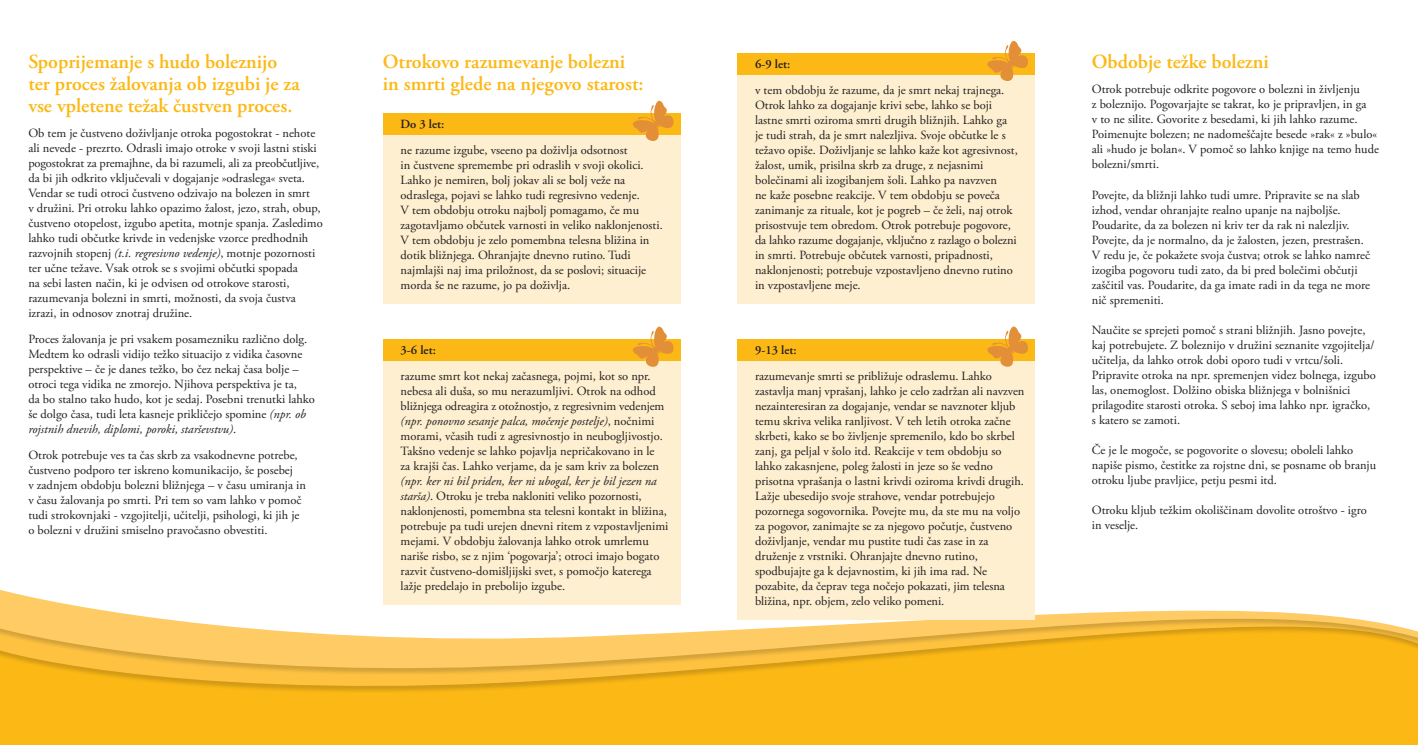
<style>
.page{position:relative;width:1418px;height:745px;background:#fff}
.page>*{position:absolute;margin:0;border:0;box-sizing:border-box;transform-origin:0 0}
.t1{font:600 20px/21.9px "Adobe Garamond Pro";color:#fcb814}
.t2{font:12.5px/15px "Adobe Garamond Pro";color:#231f20}
.t3{font:600 12.5px "Adobe Garamond Pro";color:#231f20}
.s1{font-style:italic}
</style>
<div class="page">
<div style="left:0;top:701px;width:1417px;height:43px;background:#fcb814"></div>
<svg style="left:0;top:682px;width:1417px;height:19px;background:#f9b615"></svg>
<svg style="left:0;top:586px;width:1417px;height:96px"></svg>
<div style="left:383px;top:113px;width:297px;height:190px;background:#feefd0"></div>
<div style="left:383px;top:113px;width:297px;height:22px;background:#fcb814"></div>
<div style="left:383px;top:339px;width:297px;height:265px;background:#feefd0"></div>
<div style="left:383px;top:339px;width:297px;height:21px;background:#fcb814"></div>
<div style="left:737px;top:53px;width:298px;height:250px;background:#feefd0"></div>
<div style="left:737px;top:53px;width:298px;height:22px;background:#fcb814"></div>
<div style="left:737px;top:339px;width:298px;height:280px;background:#feefd0"></div>
<div style="left:737px;top:339px;width:298px;height:21px;background:#fcb814"></div>
<svg style="left:633px;top:101px;width:40px;height:40px"></svg>
<svg style="left:632px;top:326px;width:41px;height:40px"></svg>
<svg style="left:987px;top:41px;width:41px;height:40px"></svg>
<svg style="left:987px;top:326px;width:41px;height:40px"></svg>
<p class="t1" style="left:28px;top:51px;width:273px">Spoprijemanje s hudo boleznijo ter proces žalovanja ob izgubi je za vse vpletene težak čustven proces.</p>
<p class="t2" style="left:28px;top:126px;width:296px">Ob tem je čustveno doživljanje otroka pogostokrat - nehote ali nevede - prezrto. Odrasli imajo otroke v svoji lastni stiski pogostokrat za premajhne, da bi razumeli, ali za preobčutljive, da bi jih odkrito vključevali v dogajanje »odraslega« sveta.<br>Vendar se tudi otroci čustveno odzivajo na bolezen in smrt<br>v družini. Pri otroku lahko opazimo žalost, jezo, strah, obup, čustveno otopelost, izgubo apetita, motnje spanja. Zasledimo lahko tudi občutke krivde in vedenjske vzorce predhodnih razvojnih stopenj <span class="s1">(t.i. regresivno vedenje)</span>, motnje pozornosti ter učne težave. Vsak otrok se s svojimi občutki spopada<br>na sebi lasten način, ki je odvisen od otrokove starosti, razumevanja bolezni in smrti, možnosti, da svoja čustva izrazi, in odnosov znotraj družine.</p>
<p class="t2" style="left:28px;top:332px;width:288px">Proces žalovanja je pri vsakem posamezniku različno dolg.<br>Medtem ko odrasli vidijo težko situacijo z vidika časovne perspektive – če je danes težko, bo čez nekaj časa bolje – otroci tega vidika ne zmorejo. Njihova perspektiva je ta,<br>da bo stalno tako hudo, kot je sedaj. Posebni trenutki lahko še dolgo časa, tudi leta kasneje prikličejo spomine <span class="s1">(npr. ob rojstnih dnevih, diplomi, poroki, starševstvu)</span>.</p>
<p class="t2" style="left:28px;top:447px;width:279px">Otrok potrebuje ves ta čas skrb za vsakodnevne potrebe, čustveno podporo ter iskreno komunikacijo, še posebej<br>v zadnjem obdobju bolezni bližnjega – v času umiranja in v času žalovanja po smrti. Pri tem so vam lahko v pomoč tudi strokovnjaki - vzgojitelji, učitelji, psihologi, ki jih je o bolezni v družini smiselno pravočasno obvestiti.</p>
<p class="t1" style="left:383px;top:51px;width:262px">Otrokovo razumevanje bolezni in smrti glede na njegovo starost:</p>
<p class="t3" style="left:400px;top:117px;width:45px">Do 3 let:</p>
<p class="t2" style="left:400px;top:143px;width:264px">ne razume izgube, vseeno pa doživlja odsotnost<br>in čustvene spremembe pri odraslih v svoji okolici.<br>Lahko je nemiren, bolj jokav ali se bolj veže na odraslega, pojavi se lahko tudi regresivno vedenje.<br>V tem obdobju otroku najbolj pomagamo, če mu zagotavljamo občutek varnosti in veliko naklonjenosti.<br>V tem obdobju je zelo pomembna telesna bližina in dotik bližnjega. Ohranjajte dnevno rutino. Tudi najmlajši naj ima priložnost, da se poslovi; situacije morda še ne razume, jo pa doživlja.</p>
<p class="t3" style="left:400px;top:343px;width:37px">3-6 let:</p>
<p class="t2" style="left:400px;top:368px;width:269px">razume smrt kot nekaj začasnega, pojmi, kot so npr. nebesa ali duša, so mu nerazumljivi. Otrok na odhod bližnjega odreagira z otožnostjo, z regresivnim vedenjem <span class="s1">(npr. ponovno sesanje palca, močenje postelje)</span>, nočnimi morami, včasih tudi z agresivnostjo in neubogljivostjo.<br>Takšno vedenje se lahko pojavlja nepričakovano in le<br>za krajši čas. Lahko verjame, da je sam kriv za bolezen <span class="s1">(npr. ker ni bil priden, ker ni ubogal, ker je bil jezen na starša)</span>. Otroku je treba nakloniti veliko pozornosti, naklonjenosti, pomembna sta telesni kontakt in bližina, potrebuje pa tudi urejen dnevni ritem z vzpostavljenimi mejami. V obdobju žalovanja lahko otrok umrlemu nariše risbo, se z njim ‘pogovarja’; otroci imajo bogato razvit čustveno-domišljijski svet, s pomočjo katerega lažje predelajo in prebolijo izgube.</p>
<p class="t3" style="left:755px;top:57px;width:37px">6-9 let:</p>
<p class="t2" style="left:755px;top:83px;width:264px">v tem obdobju že razume, da je smrt nekaj trajnega.<br>Otrok lahko za dogajanje krivi sebe, lahko se boji lastne smrti oziroma smrti drugih bližnjih. Lahko ga je tudi strah, da je smrt nalezljiva. Svoje občutke le s težavo opiše. Doživljanje se lahko kaže kot agresivnost, žalost, umik, prisilna skrb za druge, z nejasnimi bolečinami ali izogibanjem šoli. Lahko pa navzven<br>ne kaže posebne reakcije. V tem obdobju se poveča zanimanje za rituale, kot je pogreb – če želi, naj otrok prisostvuje tem obredom. Otrok potrebuje pogovore, da lahko razume dogajanje, vključno z razlago o bolezni in smrti. Potrebuje občutek varnosti, pripadnosti, naklonjenosti; potrebuje vzpostavljeno dnevno rutino in vzpostavljene meje.</p>
<p class="t3" style="left:755px;top:343px;width:43px">9-13 let:</p>
<p class="t2" style="left:755px;top:368px;width:271px">razumevanje smrti se približuje odraslemu. Lahko zastavlja manj vprašanj, lahko je celo zadržan ali navzven nezainteresiran za dogajanje, vendar se navznoter kljub temu skriva velika ranljivost. V teh letih otroka začne skrbeti, kako se bo življenje spremenilo, kdo bo skrbel zanj, ga peljal v šolo itd. Reakcije v tem obdobju so lahko zakasnjene, poleg žalosti in jeze so še vedno prisotna vprašanja o lastni krivdi oziroma krivdi drugih.<br>Lažje ubesedijo svoje strahove, vendar potrebujejo pozornega sogovornika. Povejte mu, da ste mu na voljo za pogovor, zanimajte se za njegovo počutje, čustveno doživljanje, vendar mu pustite tudi čas zase in za druženje z vrstniki. Ohranjajte dnevno rutino, spodbujajte ga k dejavnostim, ki jih ima rad. Ne pozabite, da čeprav tega nočejo pokazati, jim telesna bližina, npr. objem, zelo veliko pomeni.</p>
<p class="t1" style="left:1091px;top:51px;width:178px">Obdobje težke bolezni</p>
<p class="t2" style="left:1091px;top:82px;width:289px">Otrok potrebuje odkrite pogovore o bolezni in življenju<br>z boleznijo. Pogovarjajte se takrat, ko je pripravljen, in ga<br>v to ne silite. Govorite z besedami, ki jih lahko razume.<br>Poimenujte bolezen; ne nadomeščajte besede »rak« z »bulo« ali »hudo je bolan«. V pomoč so lahko knjige na temo hude bolezni/smrti.</p>
<p class="t2" style="left:1091px;top:187px;width:269px">Povejte, da bližnji lahko tudi umre. Pripravite se na slab izhod, vendar ohranjajte realno upanje na najboljše.</p>
<p class="t2" style="left:1091px;top:217px;width:259px">Poudarite, da za bolezen ni kriv ter da rak ni nalezljiv.</p>
<p class="t2" style="left:1091px;top:232px;width:280px">Povejte, da je normalno, da je žalosten, jezen, prestrašen.<br>V redu je, če pokažete svoja čustva; otrok se lahko namreč izogiba pogovoru tudi zato, da bi pred bolečimi občutji zaščitil vas. Poudarite, da ga imate radi in da tega ne more nič spremeniti.</p>
<p class="t2" style="left:1091px;top:322px;width:284px">Naučite se sprejeti pomoč s strani bližnjih. Jasno povejte, kaj potrebujete. Z boleznijo v družini seznanite vzgojitelja/ učitelja, da lahko otrok dobi oporo tudi v vrtcu/šoli.</p>
<p class="t2" style="left:1091px;top:367px;width:285px">Pripravite otroka na npr. spremenjen videz bolnega, izgubo las, onemoglost. Dolžino obiska bližnjega v bolnišnici prilagodite starosti otroka. S seboj ima lahko npr. igračko, s katero se zamoti.</p>
<p class="t2" style="left:1091px;top:442px;width:286px">Če je le mogoče, se pogovorite o slovesu; oboleli lahko napiše pismo, čestitke za rojstne dni, se posname ob branju otroku ljube pravljice, petju pesmi itd.</p>
<p class="t2" style="left:1091px;top:502px;width:276px">Otroku kljub težkim okoliščinam dovolite otroštvo - igro in veselje.</p>
</div>
